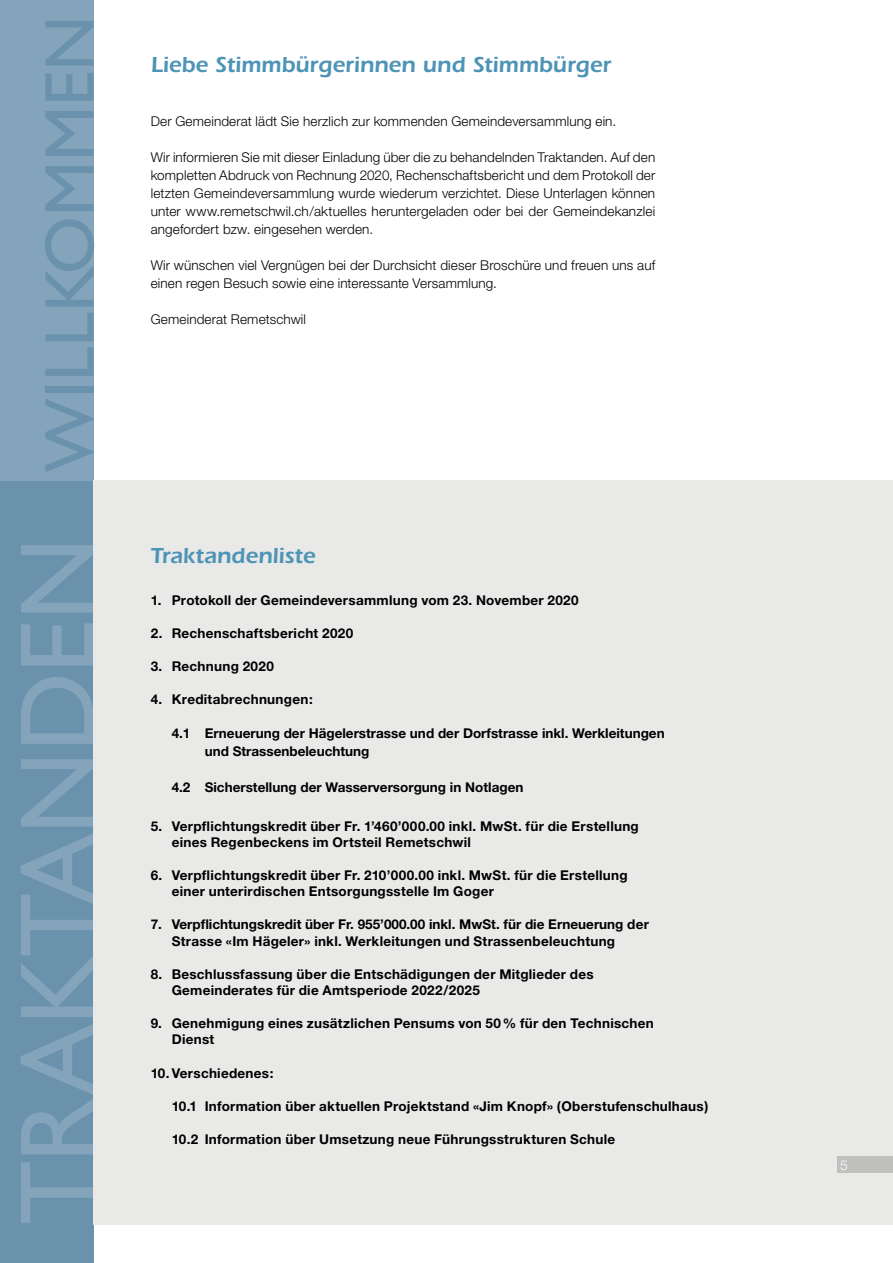
<style>
.page{position:relative;width:893px;height:1263px;background:#fff}
.page>*{position:absolute;margin:0;border:0;box-sizing:border-box;transform-origin:0 0}
.t1{font:106.5px "Gill Sans";letter-spacing:-.01em;color:#83a4bb}
.t2{font:600 22.5px "Itc Eras";color:#4e94b7}
.t3{font:700 13.5px/16.2px "Helvetica Neue";letter-spacing:.02em;color:#000}
.t4{font:300 13.5px/18px "Helvetica Neue";letter-spacing:.01em;color:#000;text-align:justify}
.t5{font:700 13.5px/18px "Helvetica Neue";color:#000}
.t6{font:300 13.5px "Helvetica Neue";color:#fff}
.s1{font-size:70.5px;color:#6b92ac}
</style>
<div class="page">
<div style="left:0;top:0;width:94px;height:1263px;background:#6b92ac"></div>
<div style="left:0;top:0;width:94px;height:480px;background:#83a4bb"></div>
<div style="left:94px;top:480px;width:799px;height:745px;background:#e9e9e8"></div>
<div style="left:837px;top:1156px;width:56px;height:17px;background:#c0c0bf"></div>
<h1 class="t1" style="left:-3px;top:1225px;width:1210px;rotate:-90deg">TRAKTANDEN <span class="s1">WILLKOMMEN</span></h1>
<h2 class="t2" style="left:151px;top:52px;width:462px">Liebe Stimmbürgerinnen und Stimmbürger</h2>
<p class="t4" style="left:151px;top:112px;width:467px">Der Gemeinderat lädt Sie herzlich zur kommenden Gemeindeversammlung ein.</p>
<p class="t4" style="left:151px;top:148px;width:506px">Wir informieren Sie mit dieser Einladung über die zu behandelnden Traktanden. Auf den kompletten Abdruck von Rechnung 2020, Rechenschaftsbericht und dem Protokoll der letzten Gemeindeversammlung wurde wiederum verzichtet. Diese Unterlagen können unter www.remetschwil.ch/aktuelles heruntergeladen oder bei der Gemeindekanzlei angefordert bzw. eingesehen werden.</p>
<p class="t4" style="left:151px;top:256px;width:506px">Wir wünschen viel Vergnügen bei der Durchsicht dieser Broschüre und freuen uns auf einen regen Besuch sowie eine interessante Versammlung.</p>
<p class="t4" style="left:151px;top:310px;width:157px">Gemeinderat Remetschwil</p>
<h2 class="t2" style="left:151px;top:542px;width:166px">Traktandenliste</h2>
<p class="t3" style="left:151px;top:591px;width:430px">1. Protokoll der Gemeindeversammlung vom 23. November 2020</p>
<p class="t3" style="left:151px;top:625px;width:204px">2. Rechenschaftsbericht 2020</p>
<p class="t3" style="left:151px;top:658px;width:125px">3. Rechnung 2020</p>
<p class="t3" style="left:151px;top:691px;width:164px">4. Kreditabrechnungen:</p>
<p class="t5" style="left:205px;top:724px;width:461px;text-indent:-33px">4.1 Erneuerung der Hägelerstrasse und der Dorfstrasse inkl. Werkleitungen und Strassenbeleuchtung</p>
<p class="t5" style="left:172px;top:778px;width:353px">4.2 Sicherstellung der Wasserversorgung in Notlagen</p>
<p class="t3" style="left:172px;top:817px;width:469px;text-indent:-21px">5. Verpflichtungskredit über Fr. 1’460’000.00 inkl. MwSt. für die Erstellung eines Regenbeckens im Ortsteil Remetschwil</p>
<p class="t3" style="left:172px;top:867px;width:457px;text-indent:-21px">6. Verpflichtungskredit über Fr. 210’000.00 inkl. MwSt. für die Erstellung einer unterirdischen Entsorgungsstelle Im Goger</p>
<p class="t3" style="left:172px;top:916px;width:479px;text-indent:-21px">7. Verpflichtungskredit über Fr. 955’000.00 inkl. MwSt. für die Erneuerung der<br>Strasse «Im Hägeler» inkl. Werkleitungen und Strassenbeleuchtung</p>
<p class="t3" style="left:172px;top:965px;width:423px;text-indent:-21px">8. Beschlussfassung über die Entschädigungen der Mitglieder des<br>Gemeinderates für die Amtsperiode 2022/2025</p>
<p class="t3" style="left:172px;top:1015px;width:484px;text-indent:-21px">9. Genehmigung eines zusätzlichen Pensums von 50% für den Technischen<br>Dienst</p>
<p class="t3" style="left:151px;top:1064px;width:124px">10. Verschiedenes:</p>
<p class="t3" style="left:172px;top:1098px;width:538px">10.1 Information über aktuellen Projektstand «Jim Knopf» (Oberstufenschulhaus)</p>
<p class="t3" style="left:172px;top:1131px;width:445px">10.2 Information über Umsetzung neue Führungsstrukturen Schule</p>
<p class="t6" style="left:840px;top:1157px;width:9px">5</p>
</div>
